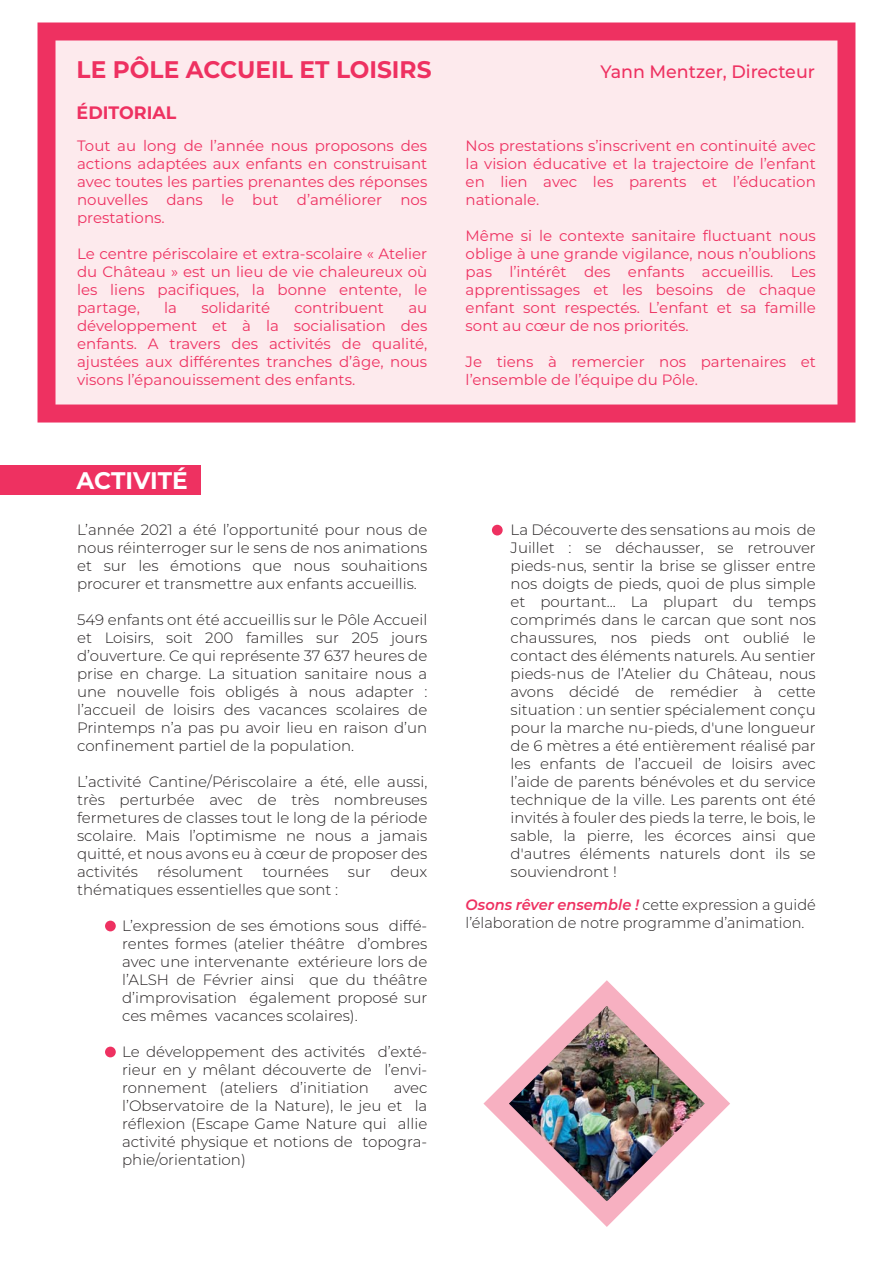
<style>
.page{position:relative;width:893px;height:1263px;background:#fff}
.page>*{position:absolute;margin:0;border:0;box-sizing:border-box;transform-origin:0 0}
.t1{font:700 24px "Montserrat";color:#ee3161}
.t2{font:700 24px "Montserrat";color:#fff}
.t3{font:500 18px "Montserrat";color:#ee3161}
.t4{font:700 18px "Montserrat";color:#ee3161}
.t5{font:300 15px/18px "Montserrat";color:#231f20;text-align:justify}
.t6{font:15px/18px "Montserrat";color:#ee3161;text-align:justify}
.s1{font-weight:600;font-style:italic;color:#ee3161}
</style>
<div class="page">
<svg style="left:38px;top:23px;width:817px;height:399px;background:#fbd2db"></svg>
<div style="left:0;top:465px;width:201px;height:29px;background:#ee3161"></div>
<img style="left:483px;top:980px;width:247px;height:247px">
<div style="left:105px;top:921px;width:11px;height:10px;background:#ee3161;border-radius:50%"></div>
<div style="left:105px;top:1047px;width:11px;height:10px;background:#ee3161;border-radius:50%"></div>
<div style="left:492px;top:525px;width:11px;height:10px;background:#ee3161;border-radius:50%"></div>
<h1 class="t1" style="left:77px;top:57px;width:356px">LE PÔLE ACCUEIL ET LOISIRS</h1>
<p class="t3" style="left:600px;top:65px;width:216px">Yann Mentzer, Directeur</p>
<p class="t4" style="left:77px;top:102px;width:101px">ÉDITORIAL</p>
<p class="t6" style="left:77px;top:138px;width:352px">Tout au long de l’année nous proposons des actions adaptées aux enfants en construisant avec toutes les parties prenantes des réponses nouvelles dans le but d’améliorer nos prestations.</p>
<p class="t6" style="left:77px;top:246px;width:352px">Le centre périscolaire et extra-scolaire « Atelier du Château » est un lieu de vie chaleureux où les liens pacifiques, la bonne entente, le partage,</p>
<p class="t6" style="left:164px;top:300px;width:14px">la</p>
<p class="t6" style="left:202px;top:300px;width:70px">solidarité</p>
<p class="t6" style="left:295px;top:300px;width:91px">contribuent</p>
<p class="t6" style="left:77px;top:300px;width:352px;text-indent:331px">au développement et à la socialisation des enfants. A travers des activités de qualité, ajustées aux différentes tranches d’âge, nous visons l’épanouissement des enfants.</p>
<h1 class="t2" style="left:77px;top:467px;width:113px">ACTIVITÉ</h1>
<p class="t5" style="left:77px;top:521px;width:352px">L’année 2021 a été l’opportunité pour nous de nous réinterroger sur le sens de nos animations et sur les émotions que nous souhaitions procurer et transmettre aux enfants accueillis.</p>
<p class="t5" style="left:77px;top:611px;width:352px">549 enfants ont été accueillis sur le Pôle Accueil et Loisirs, soit 200 familles sur 205 jours d’ouverture. Ce qui représente 37 637 heures de prise en charge. La situation sanitaire nous a une nouvelle fois obligés à nous adapter : l’accueil de loisirs des vacances scolaires de Printemps n’a pas pu avoir lieu en raison d’un confinement partiel de la population.</p>
<p class="t5" style="left:77px;top:773px;width:352px">L’activité Cantine/Périscolaire a été, elle aussi, très perturbée avec de très nombreuses fermetures de classes tout le long de la période scolaire. Mais l’optimisme ne nous a jamais quitté, et nous avons eu à cœur de proposer des activités</p>
<p class="t5" style="left:157px;top:863px;width:88px">résolument</p>
<p class="t5" style="left:263px;top:863px;width:67px">tournées</p>
<p class="t5" style="left:348px;top:863px;width:25px">sur</p>
<p class="t5" style="left:390px;top:863px;width:38px">deux</p>
<p class="t5" style="left:77px;top:881px;width:263px">thématiques essentielles que sont :</p>
<p class="t5" style="left:122px;top:917px;width:307px">L’expression de ses émotions sous diffé&shy;rentes formes (atelier théâtre d’ombres avec une intervenante extérieure lors de l’ALSH de Février ainsi que du théâtre d’improvisation également proposé sur ces mêmes vacances scolaires).</p>
<p class="t5" style="left:122px;top:1043px;width:307px">Le développement des activités d’exté&shy;rieur en y mêlant découverte de l’envi&shy;ronnement (ateliers d’initiation</p>
<p class="t5" style="left:122px;top:1079px;width:307px;text-indent:272px">avec l’Observatoire de la Nature), le jeu et la réflexion (Escape Game Nature qui allie activité physique et notions de topogra&shy;phie/orientation)</p>
<p class="t6" style="left:466px;top:138px;width:352px">Nos prestations s’inscrivent en continuité avec la vision éducative et la trajectoire de l’enfant en lien avec les parents et l’éducation nationale.</p>
<p class="t6" style="left:466px;top:228px;width:352px">Même si le contexte sanitaire fluctuant nous oblige à une grande vigilance, nous n’oublions pas l’intérêt des enfants accueillis. Les apprentissages et les besoins de chaque enfant sont respectés. L’enfant et sa famille sont au cœur de nos priorités.</p>
<p class="t6" style="left:466px;top:354px;width:352px">Je tiens à remercier nos partenaires et l’ensemble de l’équipe du Pôle.</p>
<p class="t5" style="left:511px;top:521px;width:307px">La Découverte des sensations au mois de Juillet : se déchausser, se retrouver pieds-nus, sentir la brise se glisser entre nos doigts de pieds, quoi de plus simple et pourtant... La plupart du temps comprimés dans le carcan que sont nos chaussures, nos pieds ont oublié le contact des éléments naturels. Au sentier pieds-nus de l’Atelier du Château, nous avons décidé de remédier à cette situation : un sentier spécialement conçu pour la marche nu-pieds, d'une longueur de 6 mètres a été entièrement réalisé par les enfants de l’accueil de loisirs avec l’aide de parents bénévoles et du service technique de la ville. Les parents ont été invités à fouler des pieds la terre, le bois, le sable, la pierre, les écorces ainsi que d'autres éléments naturels dont ils se souviendront !</p>
<p class="t5" style="left:466px;top:896px;width:352px"><span class="s1">Osons rêver ensemble !</span> cette expression a guidé l’élaboration de notre programme d’animation.</p>
</div>
